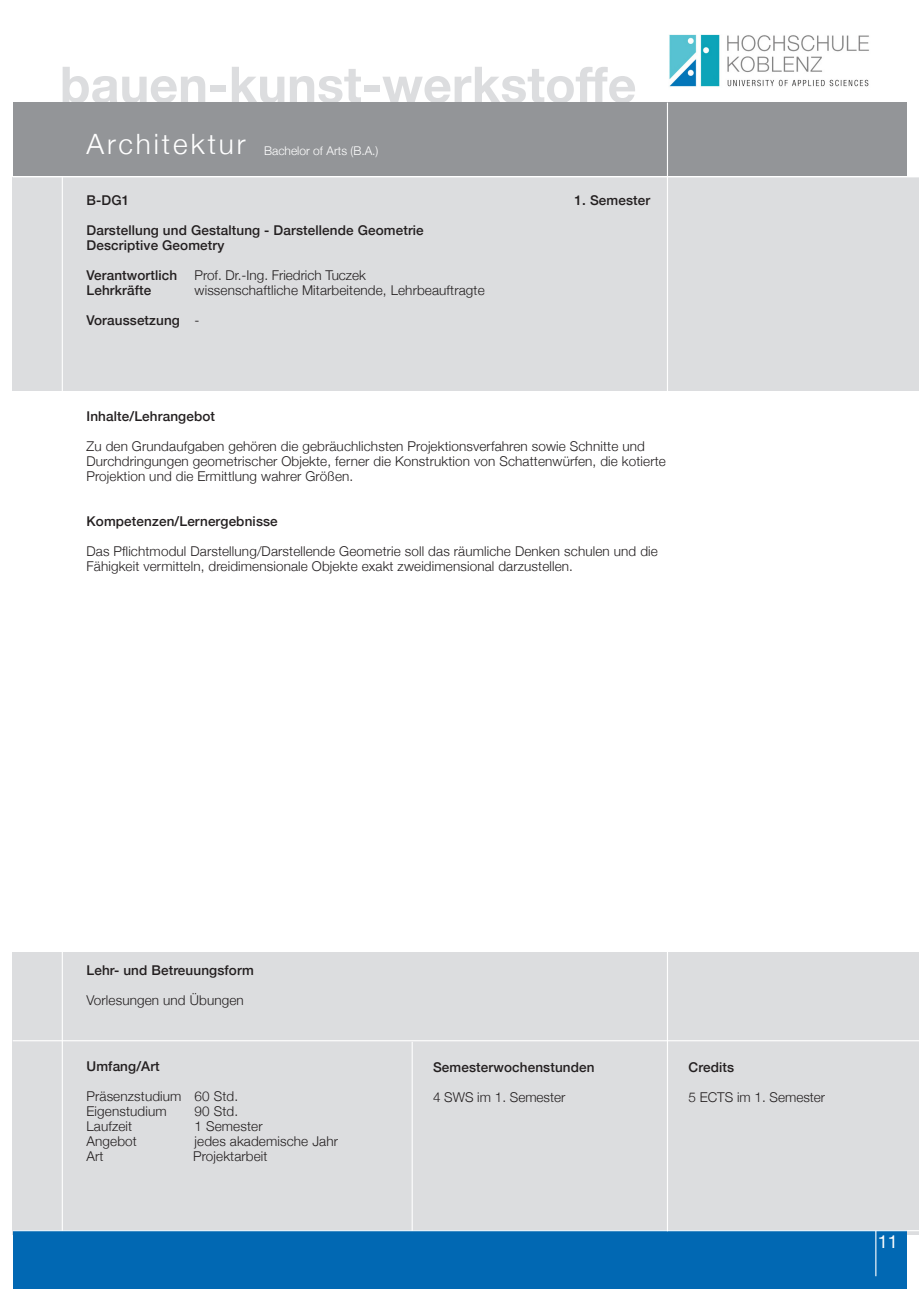
<style>
.page{position:relative;width:919px;height:1289px;background:#fff}
.page>*{position:absolute;margin:0;border:0;box-sizing:border-box;transform-origin:0 0}
.t1{font:700 50.25px "Helvetica Neue";color:#dcdddf}
.t2{font:300 28.05px "Helvetica Neue";letter-spacing:.105em;color:#fff}
.t3{font:18px "Helvetica Neue";color:#fff}
.t4{font:300 13.5px/15px "Helvetica Neue";letter-spacing:.01em;color:#231f20}
.t5{font:500 13.5px "Helvetica Neue";letter-spacing:.01em;color:#231f20}
.t6{font:300 12px "Helvetica Neue";color:#fff}
.s1{font-weight:300}
</style>
<div class="page">
<div style="left:13px;top:952px;width:905px;height:282px;background:#dcdddf"></div>
<div style="left:13px;top:1230px;width:893px;height:58px;background:#0168b3"></div>
<div style="left:13px;top:177px;width:905px;height:213px;background:#dcdddf"></div>
<div style="left:13px;top:103px;width:893px;height:73px;background:#939598"></div>
<hr style="left:13px;top:1229px;width:905px;height:2px;background:#fff">
<img style="left:669px;top:34px;width:200px;height:53px">
<hr style="left:666px;top:103px;width:2px;height:1128px;background:#fff">
<hr style="left:62px;top:177px;width:1px;height:1053px;background:#fff">
<hr style="left:13px;top:1040px;width:905px;height:1px;background:#fff">
<hr style="left:875px;top:1230px;width:1px;height:46px;background:#fff">
<hr style="left:411px;top:1041px;width:2px;height:189px;background:#fff">
<h1 class="t1" style="left:60px;top:45px;width:578px">bauen-kunst-werkstoffe</h1>
<h2 class="t2" style="left:86px;top:122px;width:161px">Architektur</h2>
<p class="t6" style="left:264px;top:141px;width:116px">Bachelor of Arts (B.A.)</p>
<p class="t5" style="left:86px;top:189px;width:44px">B-DG1</p>
<p class="t5" style="left:86px;top:219px;width:339px">Darstellung und Gestaltung - Darstellende Geometrie</p>
<p class="t5" style="left:86px;top:234px;width:139px">Descriptive Geometry</p>
<p class="t5" style="left:86px;top:264px;width:92px">Verantwortlich</p>
<p class="t4" style="left:194px;top:266px;width:173px">Prof. Dr.-Ing. Friedrich Tuczek</p>
<p class="t5" style="left:86px;top:279px;width:66px">Lehrkräfte</p>
<p class="t4" style="left:194px;top:281px;width:291px">wissenschaftliche Mitarbeitende, Lehrbeauftragte</p>
<p class="t5" style="left:86px;top:309px;width:114px">Voraussetzung <span class="s1">-</span></p>
<p class="t5" style="left:574px;top:189px;width:77px">1. Semester</p>
<p class="t5" style="left:86px;top:405px;width:130px">Inhalte/Lehrangebot</p>
<p class="t4" style="left:86px;top:438px;width:581px">Zu den Grundaufgaben gehören die gebräuchlichsten Projektionsverfahren sowie Schnitte und<br>Durchdringungen geometrischer Objekte, ferner die Konstruktion von Schattenwürfen, die kotierte<br>Projektion und die Ermittlung wahrer Größen.</p>
<p class="t5" style="left:86px;top:510px;width:193px">Kompetenzen/Lernergebnisse</p>
<p class="t4" style="left:86px;top:543px;width:573px">Das Pflichtmodul Darstellung/Darstellende Geometrie soll das räumliche Denken schulen und die<br>Fähigkeit vermitteln, dreidimensionale Objekte exakt zweidimensional darzustellen.</p>
<p class="t5" style="left:86px;top:958px;width:169px">Lehr- und Betreuungsform</p>
<p class="t4" style="left:86px;top:991px;width:159px">Vorlesungen und Übungen</p>
<p class="t5" style="left:86px;top:1055px;width:75px">Umfang/Art</p>
<p class="t4" style="left:86px;top:1087px;width:153px">Präsenzstudium 60 Std.</p>
<p class="t4" style="left:86px;top:1102px;width:82px">Eigenstudium</p>
<p class="t4" style="left:194px;top:1102px;width:45px">90 Std.</p>
<p class="t4" style="left:86px;top:1117px;width:47px">Laufzeit</p>
<p class="t4" style="left:194px;top:1117px;width:69px">1 Semester</p>
<p class="t4" style="left:86px;top:1132px;width:52px">Angebot</p>
<p class="t4" style="left:194px;top:1132px;width:145px">jedes akademische Jahr</p>
<p class="t4" style="left:86px;top:1147px;width:19px">Art</p>
<p class="t4" style="left:193px;top:1147px;width:76px">Projektarbeit</p>
<p class="t5" style="left:433px;top:1056px;width:163px">Semesterwochenstunden</p>
<p class="t4" style="left:433px;top:1088px;width:134px">4 SWS im 1. Semester</p>
<p class="t5" style="left:688px;top:1055px;width:47px">Credits</p>
<p class="t4" style="left:688px;top:1088px;width:138px">5 ECTS im 1. Semester</p>
<h3 class="t3" style="left:877px;top:1228px;width:22px">11</h3>
</div>
